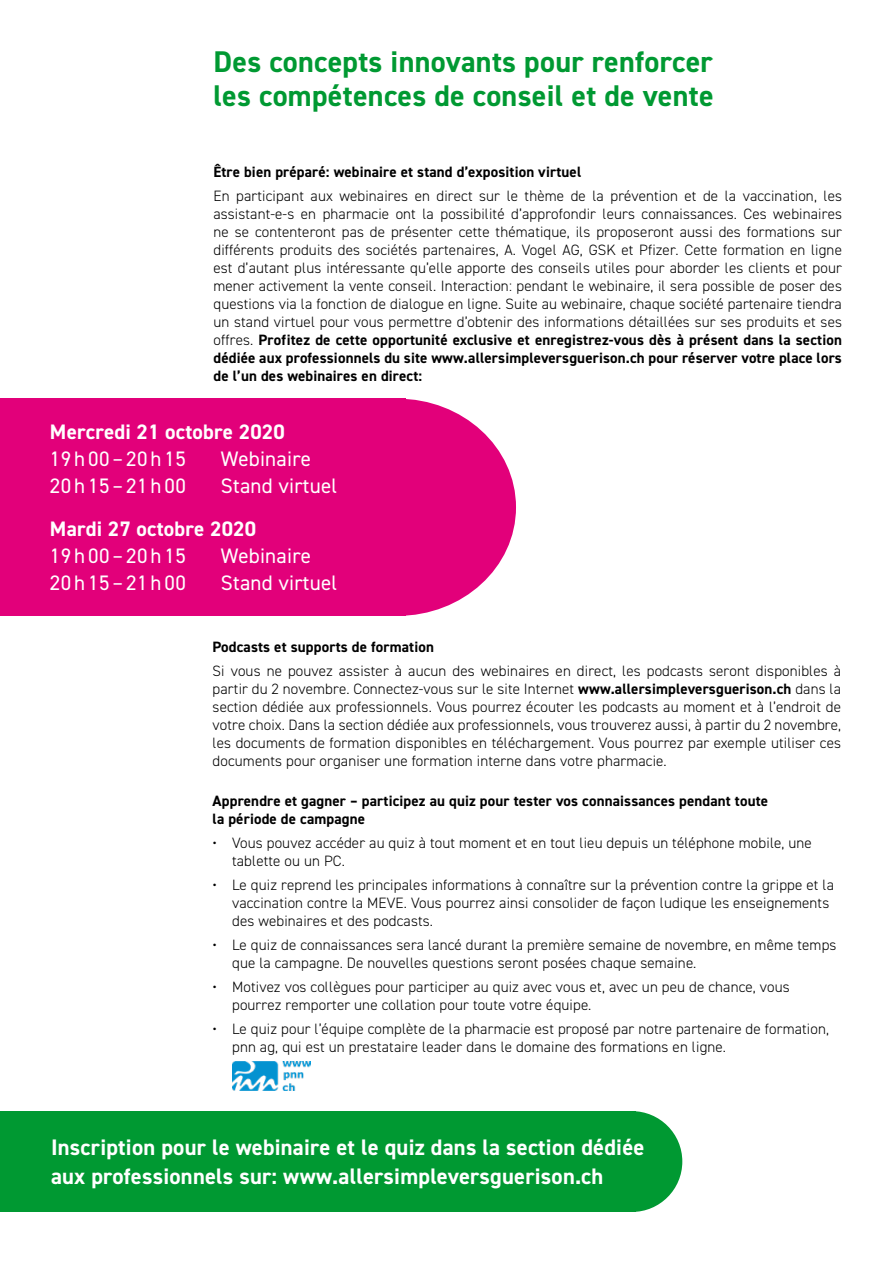
<style>
.page{position:relative;width:893px;height:1263px;background:#fff}
.page>*{position:absolute;margin:0;border:0;box-sizing:border-box;transform-origin:0 0}
.t1{font:700 30px/34.5px "DIN2014";letter-spacing:.01em;color:#009932}
.t2{font:700 22.5px/28.5px "DIN2014";letter-spacing:.01em;color:#fff}
.t3{font:21px "DIN2014";letter-spacing:.08em;color:#fff}
.t4{font:21px "DIN2014";letter-spacing:.01em;color:#fff}
.t5{font:700 21px "DIN2014";letter-spacing:.01em;color:#fff}
.t6{font:300 15px/18px "DIN2014";letter-spacing:.01em;color:#000}
.t7{font:700 15px/18px "DIN2014";letter-spacing:.01em;color:#000}
.s1{font-weight:700}
</style>
<div class="page">
<div style="left:0;top:399px;width:406px;height:217px;background:#e2007a"></div>
<div style="left:279px;top:399px;width:237px;height:217px;background:#e2007a;border-radius:50%"></div>
<div style="left:0;top:1111px;width:636px;height:101px;background:#009932"></div>
<div style="left:581px;top:1111px;width:101px;height:101px;background:#009932;border-radius:50%"></div>
<img style="left:233px;top:1062px;width:78px;height:28px">
<h1 class="t1" style="left:213px;top:44px;width:502px">Des concepts innovants pour renforcer les compétences de conseil et de vente</h1>
<p class="t7" style="left:213px;top:162px;width:369px">Être bien préparé: webinaire et stand d’exposition virtuel</p>
<p class="t6" style="left:213px;top:187px;width:630px;text-align:justify">En participant aux webinaires en direct sur le thème de la prévention et de la vaccination, les assistant-e-s en pharmacie ont la possibilité d’approfondir leurs connaissances. Ces webinaires ne se contenteront pas de présenter cette thématique, ils proposeront aussi des formations sur différents produits des sociétés partenaires, A. Vogel AG, GSK et Pf izer. Cette formation en ligne est d’autant plus intéressante qu’elle apporte des conseils utiles pour aborder les clients et pour mener activement la vente conseil. Interaction: pendant le webinaire, il sera possible de poser des questions via la fonction de dialogue en ligne. Suite au webinaire, chaque société partenaire tiendra un stand virtuel pour vous permettre d’obtenir des informations détaillées sur ses produits et ses offres. <span class="s1">Prof itez de cette opportunité exclusive et enregistrez-vous dès à présent dans la section dédiée aux professionnels du site www.allersimpleversguerison.ch pour réserver votre place lors de l’un des webinaires en direct:</span></p>
<h3 class="t5" style="left:50px;top:418px;width:236px">Mercredi 21 octobre 2020</h3>
<h3 class="t3" style="left:50px;top:445px;width:137px">19h00–20h15</h3>
<h3 class="t4" style="left:221px;top:445px;width:92px">Webinaire</h3>
<h3 class="t3" style="left:50px;top:472px;width:137px">20h15–21h00</h3>
<h3 class="t4" style="left:221px;top:472px;width:118px">Stand virtuel</h3>
<h3 class="t5" style="left:50px;top:515px;width:208px">Mardi 27 octobre 2020</h3>
<h3 class="t3" style="left:50px;top:543px;width:137px">19h00–20h15</h3>
<h3 class="t4" style="left:221px;top:543px;width:92px">Webinaire</h3>
<h3 class="t3" style="left:50px;top:570px;width:137px">20h15–21h00</h3>
<h3 class="t4" style="left:221px;top:570px;width:118px">Stand virtuel</h3>
<p class="t7" style="left:213px;top:637px;width:223px">Podcasts et supports de formation</p>
<p class="t6" style="left:213px;top:662px;width:630px;text-align:justify">Si vous ne pouvez assister à aucun des webinaires en direct, les podcasts seront disponibles à partir du 2 novembre. Connectez-vous sur le site Internet <span class="s1">www.allersimpleversguerison.ch</span> dans la section dédiée aux professionnels. Vous pourrez écouter les podcasts au moment et à l’endroit de votre choix. Dans la section dédiée aux professionnels, vous trouverez aussi, à partir du 2 novembre, les documents de formation disponibles en téléchargement. Vous pourrez par exemple utiliser ces documents pour organiser une formation interne dans votre pharmacie.</p>
<p class="t7" style="left:213px;top:792px;width:557px">Apprendre et gagner – participez au quiz pour tester vos connaissances pendant toute la période de campagne</p>
<p class="t6" style="left:232px;top:834px;width:581px;text-indent:-20px">• Vous pouvez accéder au quiz à tout moment et en tout lieu depuis un téléphone mobile, une tablette ou un PC.</p>
<p class="t6" style="left:232px;top:876px;width:603px;text-indent:-20px">• Le quiz reprend les principales informations à connaître sur la prévention contre la grippe et la vaccination contre la MEVE. Vous pourrez ainsi consolider de façon ludique les enseignements des webinaires et des podcasts.</p>
<p class="t6" style="left:232px;top:936px;width:606px;text-indent:-20px">• Le quiz de connaissances sera lancé durant la première semaine de novembre, en même temps que la campagne. De nouvelles questions seront posées chaque semaine.</p>
<p class="t6" style="left:232px;top:978px;width:559px;text-indent:-20px">• Motivez vos collègues pour participer au quiz avec vous et, avec un peu de chance, vous pourrez remporter une collation pour toute votre équipe.</p>
<p class="t6" style="left:232px;top:1020px;width:598px;text-indent:-20px">• Le quiz pour l’équipe complète de la pharmacie est proposé par notre partenaire de formation, pnn ag, qui est un prestataire leader dans le domaine des formations en ligne.</p>
<h2 class="t2" style="left:51px;top:1133px;width:595px">Inscription pour le webinaire et le quiz dans la section dédiée aux professionnels sur: www.allersimpleversguerison.ch</h2>
</div>
